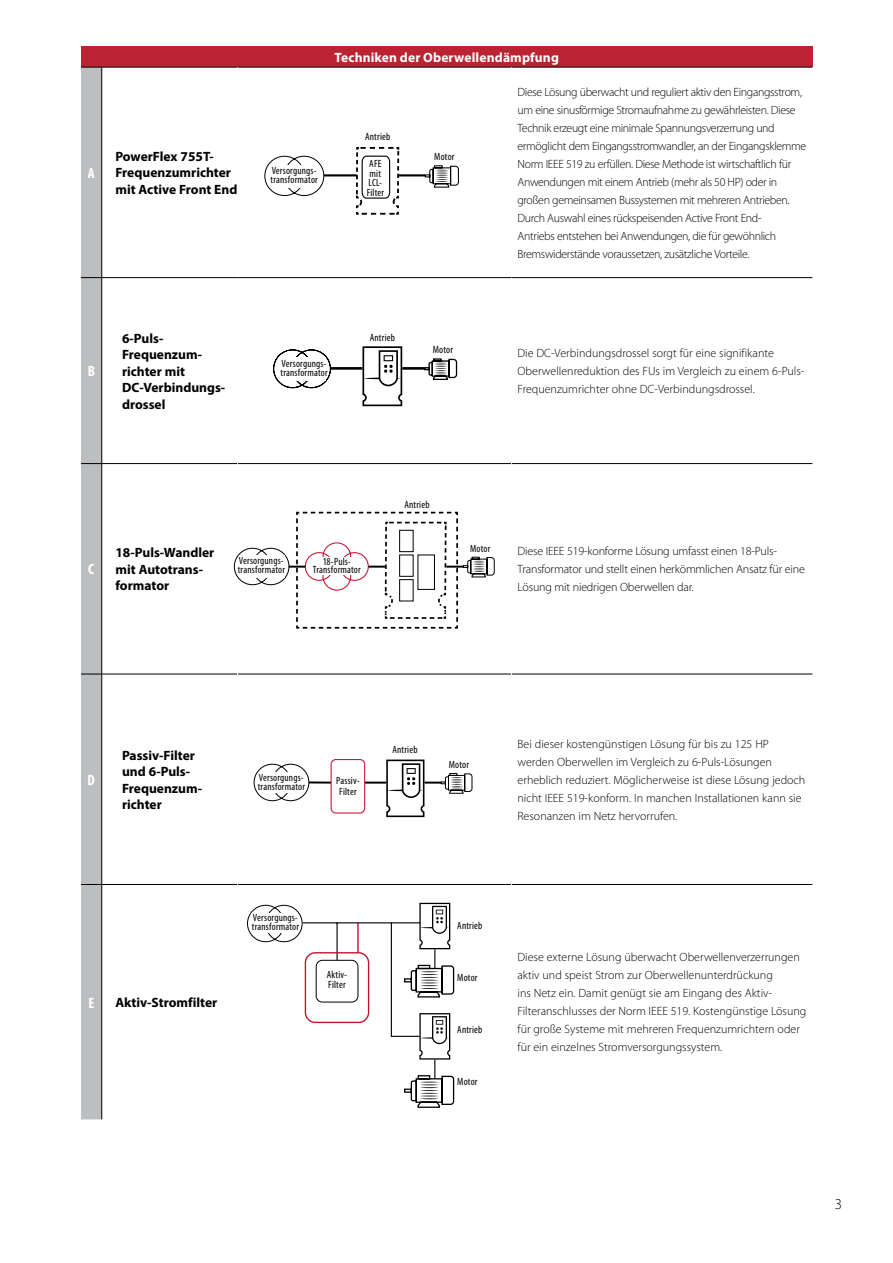
<style>
.page{position:relative;width:893px;height:1263px;background:#fff}
.page>*{position:absolute;margin:0;border:0;box-sizing:border-box;transform-origin:0 0}
.t1{font:700 condensed 15px "Myriad Pro";color:#fff}
.t2{font:300 15px "Myriad Pro";color:#000}
.t3{font:700 13.5px/16.5px "Myriad Pro";color:#000}
.t4{font:700 13.5px "Myriad Pro";letter-spacing:.01em;color:#fff}
.t5{font:300 12px/18px "Myriad Pro";letter-spacing:-.015em;color:#000}
.t6{font:condensed 10.5px/9px "Myriad Pro";letter-spacing:.015em;color:#000}
</style>
<div class="page">
<div style="left:81px;top:47px;width:731px;height:20px;background:#bb2332"></div>
<hr style="left:102px;top:67px;width:136px;height:1px;background:#000">
<hr style="left:238px;top:67px;width:273px;height:1px;background:#000">
<hr style="left:511px;top:67px;width:301px;height:1px;background:#000">
<hr style="left:511px;top:277px;width:301px;height:1px;background:#000">
<hr style="left:102px;top:463px;width:135px;height:1px;background:#000">
<hr style="left:238px;top:463px;width:273px;height:1px;background:#000">
<hr style="left:512px;top:463px;width:300px;height:1px;background:#000">
<hr style="left:102px;top:674px;width:135px;height:1px;background:#000">
<hr style="left:238px;top:674px;width:273px;height:1px;background:#000">
<hr style="left:512px;top:674px;width:300px;height:1px;background:#000">
<div style="left:81px;top:67px;width:21px;height:1052px;background:#bcbec0"></div>
<hr style="left:102px;top:884px;width:135px;height:1px;background:#000">
<hr style="left:238px;top:884px;width:273px;height:1px;background:#000">
<hr style="left:512px;top:884px;width:300px;height:1px;background:#000">
<hr style="left:237px;top:67px;width:1px;height:210px;background:#fff">
<hr style="left:511px;top:67px;width:1px;height:210px;background:#fff">
<hr style="left:102px;top:277px;width:136px;height:1px;background:#000">
<hr style="left:238px;top:277px;width:273px;height:1px;background:#000">
<hr style="left:101px;top:67px;width:1px;height:210px;background:#000">
<hr style="left:101px;top:278px;width:1px;height:185px;background:#000">
<hr style="left:101px;top:464px;width:1px;height:210px;background:#000">
<hr style="left:101px;top:674px;width:1px;height:210px;background:#000">
<hr style="left:101px;top:885px;width:1px;height:234px;background:#000">
<hr style="left:324px;top:174px;width:33px;height:2px;background:#000">
<hr style="left:398px;top:174px;width:27px;height:2px;background:#000">
<svg style="left:424px;top:165px;width:35px;height:23px"></svg>
<svg style="left:264px;top:155px;width:61px;height:41px"></svg>
<div style="left:276px;top:165px;width:36px;height:23px;background:#fff"></div>
<svg style="left:355px;top:147px;width:45px;height:68px"></svg>
<hr style="left:309px;top:781px;width:22px;height:2px;background:#000">
<div style="left:331px;top:759px;width:34px;height:54px;border:1px solid #c41230;border-radius:5px"></div>
<svg style="left:253px;top:763px;width:57px;height:38px"></svg>
<svg style="left:365px;top:759px;width:108px;height:58px"></svg>
<svg style="left:424px;top:358px;width:34px;height:22px"></svg>
<hr style="left:330px;top:367px;width:32px;height:3px;background:#000">
<hr style="left:402px;top:367px;width:23px;height:3px;background:#000">
<svg style="left:273px;top:349px;width:58px;height:40px"></svg>
<svg style="left:362px;top:346px;width:40px;height:60px"></svg>
<div style="left:280px;top:357px;width:45px;height:23px;background:#fff"></div>
<div style="left:262px;top:772px;width:43px;height:21px;background:#fff"></div>
<svg style="left:234px;top:511px;width:261px;height:118px"></svg>
<div style="left:311px;top:557px;width:51px;height:17px;background:#fff"></div>
<div style="left:242px;top:555px;width:42px;height:23px;background:#fff"></div>
<svg style="left:247px;top:903px;width:208px;height:205px"></svg>
<div style="left:320px;top:970px;width:34px;height:18px;background:#fff"></div>
<div style="left:251px;top:913px;width:47px;height:19px;background:#fff"></div>
<p class="t1" style="left:88px;top:164px;width:8px">A</p>
<p class="t3" style="left:115px;top:148px;width:123px">PowerFlex 755T-<br>Frequenzumrichter mit Active Front End</p>
<p class="t1" style="left:88px;top:362px;width:9px">B</p>
<p class="t3" style="left:122px;top:329px;width:105px">6-Puls-<br>Frequenzum&shy;richter mit<br>DC-Verbindungs&shy;drossel</p>
<p class="t6" style="left:271px;top:166px;width:49px">Versorgungs&shy;transformator</p>
<p class="t4" style="left:334px;top:49px;width:226px">Techniken der Oberwellendämpfung</p>
<p class="t6" style="left:365px;top:132px;width:27px">Antrieb</p>
<p class="t6" style="left:367px;top:158px;width:19px;line-height:9.8px">AFE mit<br>LCL-<br>Filter</p>
<p class="t6" style="left:434px;top:152px;width:22px">Motor</p>
<p class="t5" style="left:517px;top:83px;width:290px">Diese Lösung überwacht und reguliert aktiv den Eingangsstrom, um eine sinusförmige Stromaufnahme zu gewährleisten. Diese Technik erzeugt eine minimale Spannungsverzerrung und ermöglicht dem Eingangsstromwandler, an der Eingangsklemme Norm IEEE 519 zu erfüllen. Diese Methode ist wirtschaftlich für Anwendungen mit einem Antrieb (mehr als 50 HP) oder in großen gemeinsamen Bussystemen mit mehreren Antrieben.<br>Durch Auswahl eines rückspeisenden Active Front End-<br>Antriebs entstehen bei Anwendungen, die für gewöhnlich Bremswiderstände voraussetzen, zusätzliche Vorteile.</p>
<p class="t6" style="left:370px;top:333px;width:27px">Antrieb</p>
<p class="t6" style="left:280px;top:359px;width:49px">Versorgungs&shy;transformator</p>
<p class="t6" style="left:433px;top:345px;width:22px">Motor</p>
<p class="t5" style="left:517px;top:344px;width:288px">Die DC-Verbindungsdrossel sorgt für eine signifikante<br>Oberwellenreduktion des FUs im Vergleich zu einem 6-Puls-<br>Frequenzumrichter ohne DC-Verbindungsdrossel.</p>
<p class="t1" style="left:88px;top:560px;width:7px">C</p>
<p class="t6" style="left:404px;top:500px;width:27px">Antrieb</p>
<p class="t6" style="left:470px;top:544px;width:22px">Motor</p>
<p class="t3" style="left:115px;top:544px;width:100px">18-Puls-Wandler mit Autotrans&shy;formator</p>
<p class="t5" style="left:517px;top:542px;width:289px">Diese IEEE 519-konforme Lösung umfasst einen 18-Puls-<br>Transformator und stellt einen herkömmlichen Ansatz für eine<br>Lösung mit niedrigen Oberwellen dar.</p>
<p class="t6" style="left:238px;top:556px;width:49px">Versorgungs&shy;transformator</p>
<p class="t6" style="left:313px;top:558px;width:49px;line-height:7.5px;text-align:center">18-Puls-<br>Transformator</p>
<p class="t1" style="left:88px;top:770px;width:9px">D</p>
<p class="t3" style="left:122px;top:746px;width:82px">Passiv-Filter und 6-Puls-<br>Frequenzum&shy;richter</p>
<p class="t5" style="left:517px;top:735px;width:289px">Bei dieser kostengünstigen Lösung für bis zu 125 HP werden Oberwellen im Vergleich zu 6-Puls-Lösungen erheblich reduziert. Möglicherweise ist diese Lösung jedoch nicht IEEE 519-konform. In manchen Installationen kann sie Resonanzen im Netz hervorrufen.</p>
<p class="t6" style="left:392px;top:745px;width:27px">Antrieb</p>
<p class="t6" style="left:449px;top:760px;width:22px">Motor</p>
<p class="t6" style="left:258px;top:773px;width:49px">Versorgungs&shy;transformator</p>
<p class="t6" style="left:336px;top:775px;width:25px;line-height:10.5px">Passiv-<br>Filter</p>
<p class="t6" style="left:252px;top:913px;width:49px">Versorgungs&shy;transformator</p>
<p class="t6" style="left:457px;top:921px;width:27px">Antrieb</p>
<p class="t1" style="left:88px;top:993px;width:7px">E</p>
<p class="t3" style="left:115px;top:994px;width:103px">Aktiv-Stromfilter</p>
<p class="t6" style="left:327px;top:969px;width:22px;line-height:10.5px">Aktiv-<br>Filter</p>
<p class="t6" style="left:457px;top:973px;width:22px">Motor</p>
<p class="t6" style="left:457px;top:1025px;width:27px">Antrieb</p>
<p class="t6" style="left:457px;top:1077px;width:22px">Motor</p>
<p class="t5" style="left:517px;top:948px;width:290px">Diese externe Lösung überwacht Oberwellenverzerrungen aktiv und speist Strom zur Oberwellenunterdrückung<br>ins Netz ein. Damit genügt sie am Eingang des Aktiv-Filteranschlusses der Norm IEEE 519. Kostengünstige Lösung für große Systeme mit mehreren Frequenzumrichtern oder für ein einzelnes Stromversorgungssystem.</p>
<p class="t2" style="left:835px;top:1195px;width:9px">3</p>
</div>
